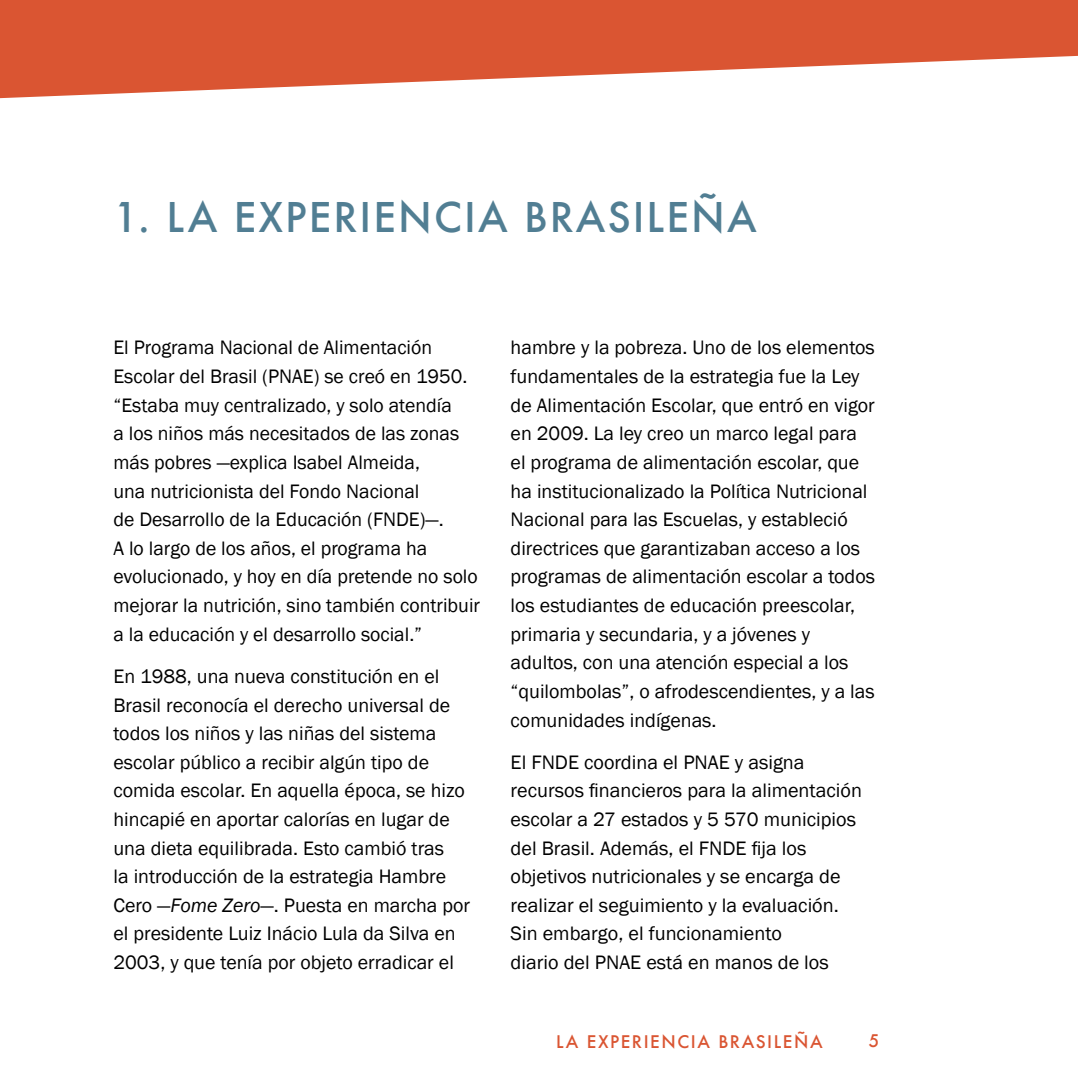
<style>
.page{position:relative;width:1078px;height:1078px;background:#fff}
.page>*{position:absolute;margin:0;border:0;box-sizing:border-box;transform-origin:0 0}
.t1{font:500 40px "Futura";letter-spacing:.05em;color:#517e93}
.t2{font:20px/28.6px "Franklin Gothic";color:#000}
.t3{font:500 17px "Futura";letter-spacing:.09em;color:#da5532}
.s1{font-style:italic}
</style>
<div class="page">
<svg style="left:0;top:0;width:1077px;height:98px;fill:#da5532"></svg>
<h1 class="t1" style="left:113px;top:189px;width:644px">1. LA EXPERIENCIA BRASILEÑA</h1>
<p class="t2" style="left:113px;top:334px;width:368px">El Programa Nacional de Alimentación Escolar del Brasil (PNAE) se creó en 1950. “Estaba muy centralizado, y solo atendía<br>a los niños más necesitados de las zonas más pobres —explica Isabel Almeida,<br>una nutricionista del Fondo Nacional<br>de Desarrollo de la Educación (FNDE)—.<br>A lo largo de los años, el programa ha evolucionado, y hoy en día pretende no solo mejorar la nutrición, sino también contribuir a la educación y el desarrollo social.”</p>
<p class="t2" style="left:113px;top:662px;width:358px">En 1988, una nueva constitución en el Brasil reconocía el derecho universal de todos los niños y las niñas del sistema escolar público a recibir algún tipo de comida escolar. En aquella época, se hizo hincapié en aportar calorías en lugar de una dieta equilibrada. Esto cambió tras<br>la introducción de la estrategia Hambre Cero —<span class="s1">Fome Zero</span>—. Puesta en marcha por el presidente Luiz Inácio Lula da Silva en 2003, y que tenía por objeto erradicar el</p>
<p class="t2" style="left:510px;top:334px;width:366px">hambre y la pobreza. Uno de los elementos fundamentales de la estrategia fue la Ley de Alimentación Escolar, que entró en vigor en 2009. La ley creo un marco legal para el programa de alimentación escolar, que ha institucionalizado la Política Nutricional Nacional para las Escuelas, y estableció directrices que garantizaban acceso a los programas de alimentación escolar a todos los estudiantes de educación preescolar, primaria y secundaria, y a jóvenes y adultos, con una atención especial a los “quilombolas”, o afrodescendientes, y a las comunidades indígenas.</p>
<p class="t2" style="left:510px;top:748px;width:353px">El FNDE coordina el PNAE y asigna recursos financieros para la alimentación escolar a 27 estados y 5 570 municipios del Brasil. Además, el FNDE fija los objetivos nutricionales y se encarga de realizar el seguimiento y la evaluación.<br>Sin embargo, el funcionamiento<br>diario del PNAE está en manos de los</p>
<p class="t3" style="left:556px;top:1029px;width:268px">LA EXPERIENCIA BRASILEÑA</p>
<p class="t3" style="left:868px;top:1028px;width:12px">5</p>
</div>
